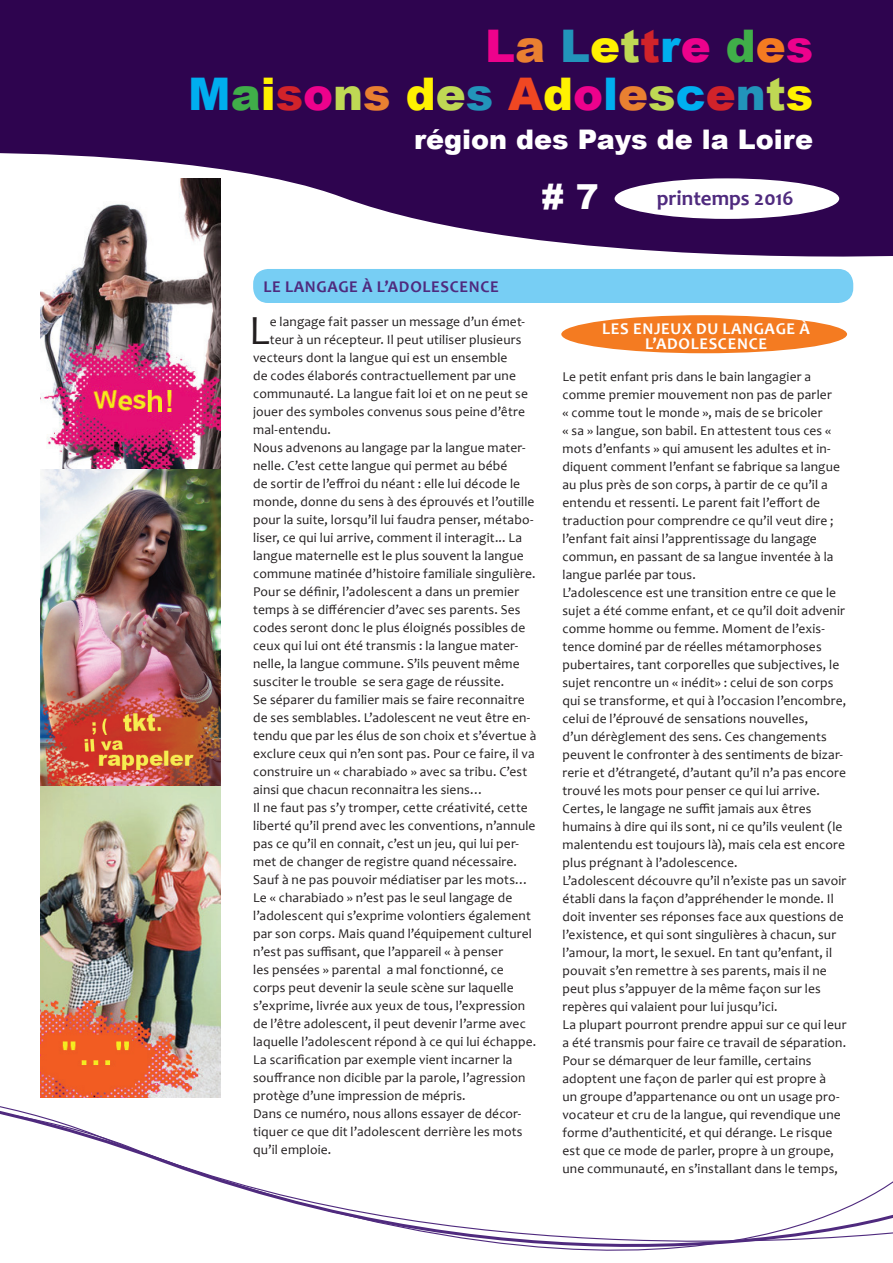
<style>
.page{position:relative;width:893px;height:1263px;background:#fff}
.page>*{position:absolute;margin:0;border:0;box-sizing:border-box;transform-origin:0 0}
.t1{font:900 45px/48px "Arial";color:#ed028c;text-align:right}
.t2{font:41.85px "Candara";color:#231f20}
.t3{font:900 34.5px "Arial";color:#fff}
.t4{font:900 27px "Arial";color:#fff}
.t5{font:700 21px "Candara";color:#4f2a7e}
.t6{font:700 16.5px/15px "Candara";letter-spacing:.04em;color:#fff;text-align:center}
.t7{font:700 16.5px "Candara";letter-spacing:.04em;color:#4f2a7e}
.t8{font:13.5px/18px "Candara";letter-spacing:.01em;color:#231f20}
.s1{color:#e98031}
.s2{color:#2294ba}
.s3{color:#fff101}
.s4{color:#bfd854}
.s5{color:#d1232a}
.s6{color:#00aeef}
.s7{color:#40ae49}
.s8{color:#f47b21}
.s9{color:#f04722}
</style>
<div class="page">
<svg style="left:0;top:0;width:893px;height:270px;fill:#2e044f"></svg>
<div style="left:615px;top:178px;width:224px;height:41px;background:#fff;border-radius:50%"></div>
<svg style="left:0;top:999px;width:893px;height:252px"></svg>
<img style="left:41px;top:178px;width:180px;height:608px">
<img style="left:41px;top:786px;width:180px;height:311px">
<div style="left:561px;top:315px;width:286px;height:38px;background:#f47b21;border-radius:50%"></div>
<div style="left:253px;top:269px;width:600px;height:34px;background:#77cef4;border-radius:15px"></div>
<h1 class="t1" style="left:188px;top:20px;width:627px">L<span class="s1">a</span> <span class="s2">l</span><span class="s3">e</span><span class="s4">t</span><span class="s5">t</span><span class="s6">r</span>e <span class="s7">d</span><span class="s8">e</span>s<br><span class="s6">M</span><span class="s7">a</span><span class="s3">i</span><span class="s5">s</span>o<span class="s4">n</span><span class="s1">s</span> <span class="s3">d</span><span class="s4">e</span><span class="s2">s</span> <span class="s9">A</span><span class="s3">d</span>o<span class="s6">l</span><span class="s1">e</span><span class="s4">s</span><span class="s6">c</span><span class="s5">e</span><span class="s2">n</span><span class="s4">t</span><span class="s3">s</span></h1>
<h3 class="t4" style="left:414px;top:119px;width:401px">région des Pays de la Loire</h3>
<h3 class="t3" style="left:542px;top:172px;width:59px"># 7</h3>
<h3 class="t5" style="left:657px;top:185px;width:138px">PRINTEMPS 2016</h3>
<p class="t7" style="left:264px;top:276px;width:237px">LE LANGAGE À L’ADOLESCENCE</p>
<h2 class="t2" style="left:249px;top:305px;width:22px">L</h2>
<p class="t8" style="left:270px;top:313px;width:257px">e langage fait passer un message d’un émet-</p>
<p class="t8" style="left:270px;top:331px;width:253px">teur à un récepteur. Il peut utiliser plusieurs</p>
<p class="t8" style="left:253px;top:349px;width:256px">vecteurs dont la langue qui est un ensemble</p>
<p class="t8" style="left:253px;top:367px;width:264px">de codes élaborés contractuellement par une</p>
<p class="t8" style="left:253px;top:385px;width:276px">communauté. La langue fait loi et on ne peut se</p>
<p class="t8" style="left:253px;top:403px;width:273px">jouer des symboles convenus sous peine d’être</p>
<p class="t8" style="left:253px;top:421px;width:79px">mal-entendu.</p>
<p class="t8" style="left:253px;top:439px;width:274px">Nous advenons au langage par la langue mater-</p>
<p class="t8" style="left:253px;top:457px;width:256px">nelle. C’est cette langue qui permet au bébé</p>
<p class="t8" style="left:253px;top:475px;width:268px">de sortir de l’effroi du néant : elle lui décode le</p>
<p class="t8" style="left:253px;top:493px;width:283px">monde, donne du sens à des éprouvés et l’outille</p>
<p class="t8" style="left:253px;top:511px;width:282px">pour la suite, lorsqu’il lui faudra penser, métabo-</p>
<p class="t8" style="left:253px;top:529px;width:270px">liser, ce qui lui arrive, comment il interagit... La</p>
<p class="t8" style="left:253px;top:547px;width:272px">langue maternelle est le plus souvent la langue</p>
<p class="t8" style="left:253px;top:565px;width:284px">commune matinée d’histoire familiale singulière.</p>
<p class="t8" style="left:253px;top:583px;width:267px">Pour se définir, l’adolescent a dans un premier</p>
<p class="t8" style="left:253px;top:601px;width:269px">temps à se différencier d’avec ses parents. Ses</p>
<p class="t8" style="left:253px;top:619px;width:274px">codes seront donc le plus éloignés possibles de</p>
<p class="t8" style="left:253px;top:637px;width:266px">ceux qui lui ont été transmis : la langue mater-</p>
<p class="t8" style="left:253px;top:655px;width:268px">nelle, la langue commune. S’ils peuvent même</p>
<p class="t8" style="left:253px;top:673px;width:253px">susciter le trouble se sera gage de réussite.</p>
<p class="t8" style="left:253px;top:691px;width:273px">Se séparer du familier mais se faire reconnaitre</p>
<p class="t8" style="left:253px;top:709px;width:279px">de ses semblables. L’adolescent ne veut être en-</p>
<p class="t8" style="left:253px;top:727px;width:285px">tendu que par les élus de son choix et s’évertue à</p>
<p class="t8" style="left:253px;top:745px;width:283px">exclure ceux qui n’en sont pas. Pour ce faire, il va</p>
<p class="t8" style="left:253px;top:763px;width:276px">construire un « charabiado » avec sa tribu. C’est</p>
<p class="t8" style="left:253px;top:781px;width:232px">ainsi que chacun reconnaitra les siens…</p>
<p class="t8" style="left:253px;top:799px;width:276px">Il ne faut pas s’y tromper, cette créativité, cette</p>
<p class="t8" style="left:253px;top:817px;width:284px">liberté qu’il prend avec les conventions, n’annule</p>
<p class="t8" style="left:253px;top:835px;width:267px">pas ce qu’il en connait, c’est un jeu, qui lui per-</p>
<p class="t8" style="left:253px;top:853px;width:265px">met de changer de registre quand nécessaire.</p>
<p class="t8" style="left:253px;top:871px;width:277px">Sauf à ne pas pouvoir médiatiser par les mots…</p>
<p class="t8" style="left:253px;top:889px;width:261px">Le « charabiado » n’est pas le seul langage de</p>
<p class="t8" style="left:253px;top:907px;width:279px">l’adolescent qui s’exprime volontiers également</p>
<p class="t8" style="left:253px;top:925px;width:280px">par son corps. Mais quand l’équipement culturel</p>
<p class="t8" style="left:253px;top:943px;width:251px">n’est pas suffisant, que l’appareil « à penser</p>
<p class="t8" style="left:253px;top:961px;width:252px">les pensées » parental a mal fonctionné, ce</p>
<p class="t8" style="left:253px;top:979px;width:262px">corps peut devenir la seule scène sur laquelle</p>
<p class="t8" style="left:253px;top:997px;width:273px">s’exprime, livrée aux yeux de tous, l’expression</p>
<p class="t8" style="left:253px;top:1015px;width:274px">de l’être adolescent, il peut devenir l’arme avec</p>
<p class="t8" style="left:253px;top:1033px;width:284px">laquelle l’adolescent répond à ce qui lui échappe.</p>
<p class="t8" style="left:253px;top:1051px;width:261px">La scarification par exemple vient incarner la</p>
<p class="t8" style="left:253px;top:1069px;width:274px">souffrance non dicible par la parole, l’agression</p>
<p class="t8" style="left:253px;top:1087px;width:214px">protège d’une impression de mépris.</p>
<p class="t8" style="left:253px;top:1105px;width:269px">Dans ce numéro, nous allons essayer de décor-</p>
<p class="t8" style="left:253px;top:1123px;width:271px">tiquer ce que dit l’adolescent derrière les mots</p>
<p class="t8" style="left:253px;top:1141px;width:80px">qu’il emploie.</p>
<p class="t6" style="left:602px;top:321px;width:209px">LES ENJEUX DU LANGAGE À<br>L’ADOLESCENCE</p>
<p class="t8" style="left:562px;top:367px;width:285px">Le petit enfant pris dans le bain langagier a comme premier mouvement non pas de parler<br>« comme tout le monde », mais de se bricoler<br>« sa » langue, son babil. En attestent tous ces « mots d’enfants » qui amusent les adultes et in&shy;diquent comment l’enfant se fabrique sa langue au plus près de son corps, à partir de ce qu’il a entendu et ressenti. Le parent fait l’effort de traduction pour comprendre ce qu’il veut dire ; l’enfant fait ainsi l’apprentissage du langage commun, en passant de sa langue inventée à la langue parlée par tous.<br>L’adolescence est une transition entre ce que le sujet a été comme enfant, et ce qu’il doit advenir comme homme ou femme. Moment de l’exis&shy;tence dominé par de réelles métamorphoses pubertaires, tant corporelles que subjectives, le sujet rencontre un « inédit» : celui de son corps qui se transforme, et qui à l’occasion l’encombre, celui de l’éprouvé de sensations nouvelles,<br>d’un dérèglement des sens. Ces changements peuvent le confronter à des sentiments de bizar&shy;rerie et d’étrangeté, d’autant qu’il n’a pas encore trouvé les mots pour penser ce qui lui arrive.<br>Certes, le langage ne suffit jamais aux êtres humains à dire qui ils sont, ni ce qu’ils veulent (le malentendu est toujours là), mais cela est encore plus prégnant à l’adolescence.<br>L’adolescent découvre qu’il n’existe pas un savoir établi dans la façon d’appréhender le monde. Il doit inventer ses réponses face aux questions de l’existence, et qui sont singulières à chacun, sur l’amour, la mort, le sexuel. En tant qu’enfant, il pouvait s’en remettre à ses parents, mais il ne peut plus s’appuyer de la même façon sur les repères qui valaient pour lui jusqu’ici.<br>La plupart pourront prendre appui sur ce qui leur a été transmis pour faire ce travail de séparation.<br>Pour se démarquer de leur famille, certains adoptent une façon de parler qui est propre à<br>un groupe d’appartenance ou ont un usage pro&shy;vocateur et cru de la langue, qui revendique une forme d’authenticité, et qui dérange. Le risque est que ce mode de parler, propre à un groupe, une communauté, en s’installant dans le temps,</p>
</div>
